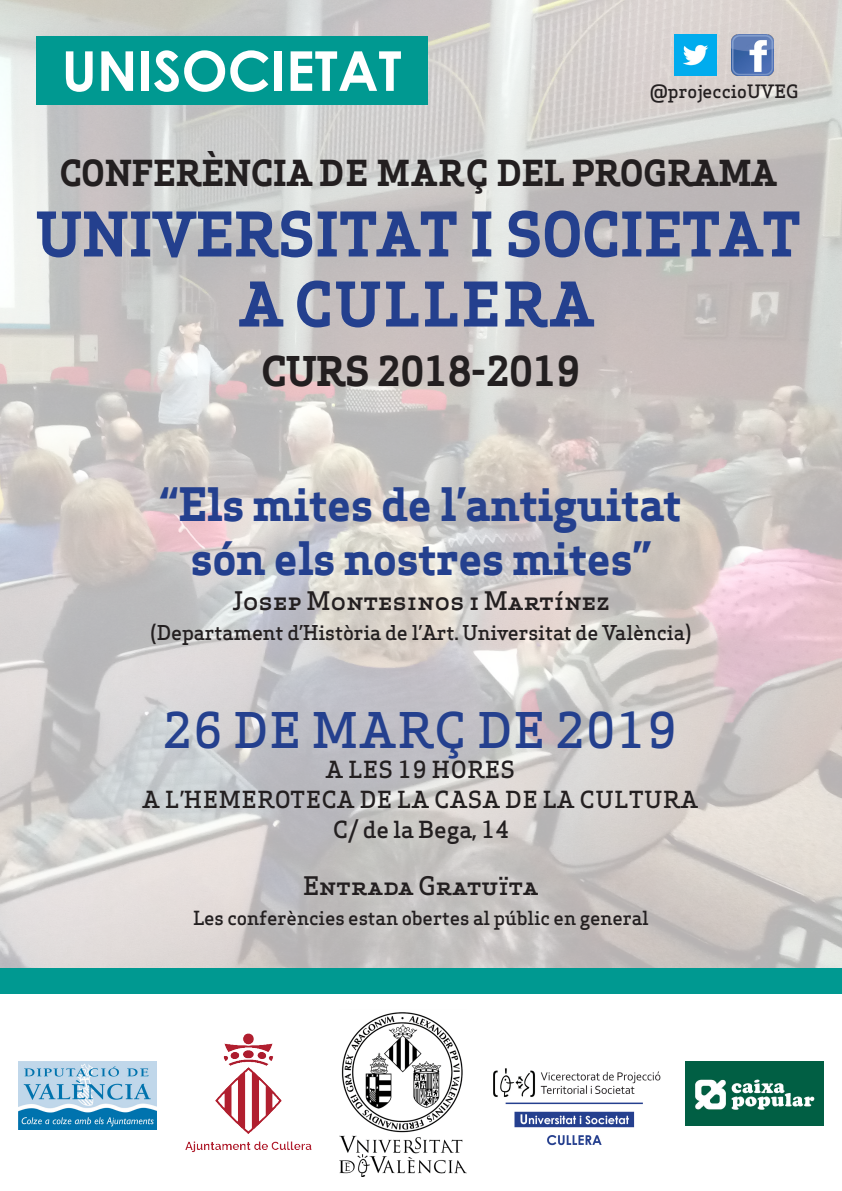
<style>
.page{position:relative;width:842px;height:1191px;background:#fff}
.page>*{position:absolute;margin:0;border:0;box-sizing:border-box;transform-origin:0 0}
.t1{font:700 60px "Apex Serif";color:#24408e}
.t2{font:700 60px "Apex Serif";letter-spacing:.05em;color:#24408e}
.t3{font:700 55px "Century Gothic";color:#fff}
.t4{font:500 48px "Apex Serif";letter-spacing:.04em;color:#24408e}
.t5{font:700 45px "Apex Serif";letter-spacing:-.01em;color:#24408e}
.t6{font:700 40px "Apex Serif";letter-spacing:-.01em;color:#231f20}
.t7{font:700 35px "Apex Serif";color:#231f20}
.t8{font:500 25px "Apex Serif";letter-spacing:-.01em;color:#231f20}
.t9{font:500 23px "Apex Serif";letter-spacing:.04em;color:#231f20}
.t10{font:500 20px "Apex Serif";letter-spacing:-.01em;color:#231f20}
.t11{font:500 19px "Apex Serif";letter-spacing:-.01em;color:#231f20}
.t12{font:500 18px "Apex Serif";color:#231f20}
</style>
<div class="page">
<img style="left:0;top:0;width:841px;height:968px">
<div style="left:0;top:968px;width:842px;height:26px;background:#009991"></div>
<div style="left:36px;top:36px;width:391px;height:69px;background:#009991"></div>
<img style="left:731px;top:34px;width:42px;height:42px">
<img style="left:675px;top:34px;width:42px;height:42px">
<img style="left:685px;top:1061px;width:139px;height:64px">
<img style="left:493px;top:1068px;width:168px;height:78px">
<img style="left:340px;top:1012px;width:127px;height:164px">
<img style="left:185px;top:1033px;width:127px;height:120px">
<img style="left:18px;top:1061px;width:138px;height:68px">
<p class="t3" style="left:62px;top:29px;width:341px">UNISOCIETAT</p>
<p class="t12" style="left:650px;top:80px;width:150px">@projeccioUVEG</p>
<p class="t7" style="left:60px;top:151px;width:718px">CONFERÈNCIA DE MARÇ DEL PROGRAMA</p>
<p class="t1" style="left:36px;top:196px;width:766px">UNIVERSITAT I SOCIETAT</p>
<p class="t2" style="left:240px;top:266px;width:355px">A CULLERA</p>
<p class="t6" style="left:261px;top:346px;width:320px">CURS 2018-2019</p>
<p class="t5" style="left:160px;top:476px;width:523px">“Els mites de l’antiguitat</p>
<p class="t5" style="left:191px;top:530px;width:462px">són els nostres mites”</p>
<p class="t8" style="left:232px;top:585px;width:379px">Josep Montesinos i Martínez</p>
<p class="t10" style="left:150px;top:620px;width:543px">(Departament d’Història de l’Art. Universitat de València)</p>
<p class="t4" style="left:163px;top:699px;width:515px">26 DE MARÇ DE 2019</p>
<p class="t9" style="left:326px;top:754px;width:190px">A LES 19 HORES</p>
<p class="t9" style="left:143px;top:784px;width:557px">A L’HEMEROTECA DE LA CASA DE LA CULTURA</p>
<p class="t9" style="left:333px;top:814px;width:177px">C/ de la Bega, 14</p>
<p class="t8" style="left:303px;top:869px;width:237px">Entrada Gratuïta</p>
<p class="t11" style="left:193px;top:905px;width:457px">Les conferències estan obertes al públic en general</p>
</div>
